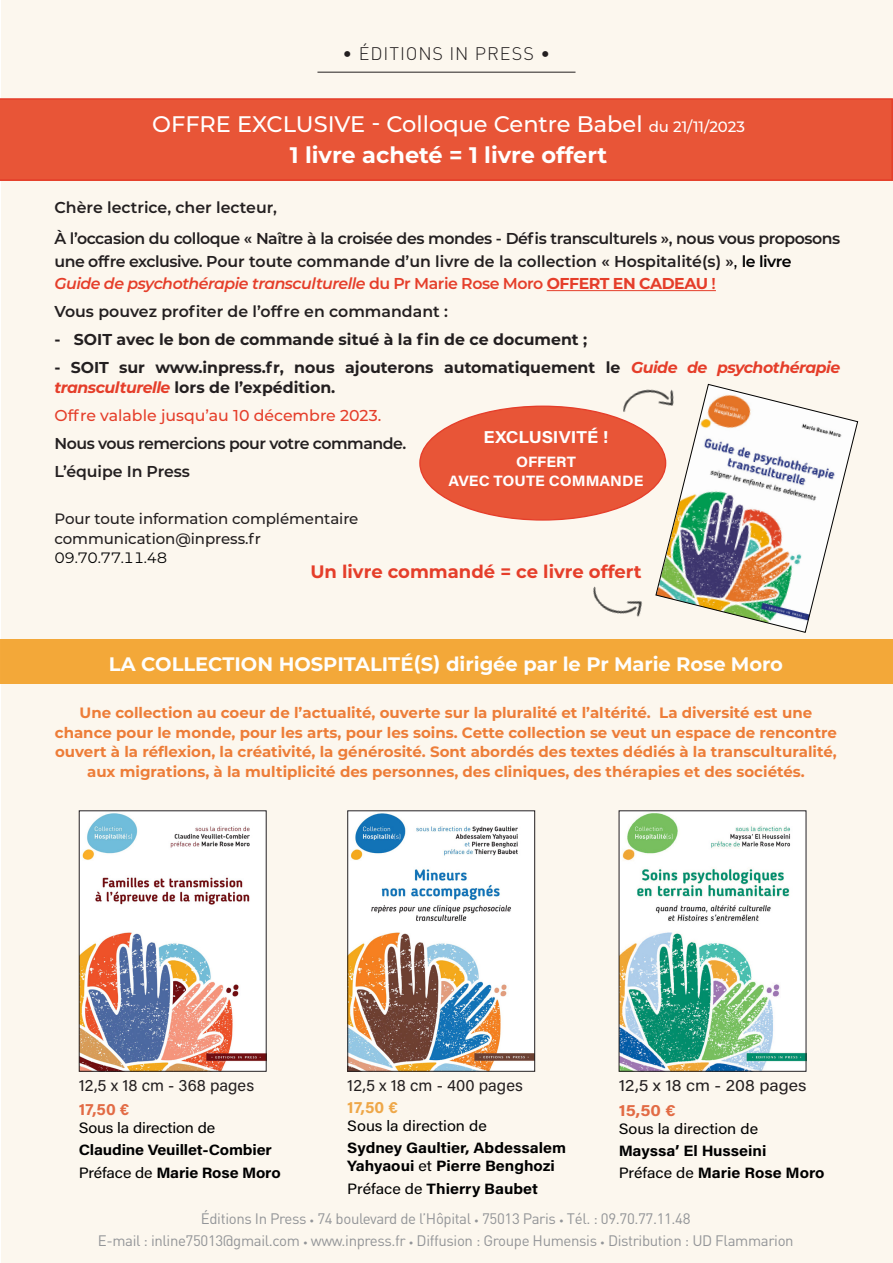
<style>
.page{position:relative;width:893px;height:1263px;background:#fff}
.page>*{position:absolute;margin:0;border:0;box-sizing:border-box;transform-origin:0 0}
.t1{font:500 22.5px "Montserrat";color:#fff}
.t2{font:700 22.5px "Montserrat";color:#fff}
.t3{font:700 19.5px "Montserrat";color:#fff}
.t4{font:700 18px "Montserrat";color:#e53e2a}
.editions_In_Press{font:300 18px "DIN";letter-spacing:.05em;color:#231f20}
.Infos_auteur_titre{font:700 17.25px "Acumin Pro";color:#fff;scale:1.04 1}
.t5{font:16.5px "Acumin Pro";color:#231f20}
.t6{font:16.5px "Acumin Pro";color:#231f20;scale:1.07 1}
.t7{font:700 16.5px "Acumin Pro";color:#e26b45}
.t8{font:700 16.5px "Acumin Pro";color:#eea748}
.t9{font:700 16.5px "Acumin Pro";color:#e26b45;scale:1.07 1}
.t10{font:600 15.75px/22.5px "Montserrat";letter-spacing:-.025em;color:#231f20}
.t11{font:700 15.75px/19.5px "Montserrat";color:#231f20}
.t12{font:italic 600 15.75px "Montserrat";letter-spacing:-.03em;color:#e53e2a}
.t13{font:600 15.75px "Montserrat";color:#231f20}
.t14{font:500 15.75px "Montserrat";color:#e53e2a}
.t15{font:600 15.75px "Montserrat";letter-spacing:-.005em;color:#231f20}
.t16{font:700 15px/19.5px "Montserrat";color:#ed7d38;text-align:center}
.t17{font:15px "DIN";letter-spacing:-.025em;color:#939598}
.t18{font:700 15px/18px "Acumin Pro";letter-spacing:-.005em;color:#000;scale:1.07 1}
.t19{font:500 15px "Montserrat";letter-spacing:-.005em;color:#231f20}
.t20{font:15px "Acumin Pro";letter-spacing:-.005em;color:#000;scale:1.07 1}
.Infos_auteur_titre-2{font:700 15px "Acumin Pro";color:#fff;scale:1.04 1}
.t21{font:15px "Montserrat";letter-spacing:-.025em;color:#000}
.s1{font-size:15px}
.s2{font-weight:500;color:#000}
.s3{color:#000}
.s4{font-style:normal}
.s5{font-weight:700;font-style:normal}
.s6{font-style:italic;color:#e53e2a}
.s7{font-weight:400}
.s8{font-size:9px}
</style>
<div class="page">
<div style="left:1px;top:0;width:891px;height:1263px;background:#fcf7ee"></div>
<hr style="left:317px;top:72px;width:258px;height:1px;background:#231f20">
<div style="left:0;top:639px;width:892px;height:45px;background:#f3a839"></div>
<div style="left:0;top:98px;width:893px;height:83px;background:#e85537"></div>
<hr style="left:547px;top:290px;width:169px;height:1px;background:#e53e2a">
<div style="left:420px;top:406px;width:246px;height:114px;background:#e85537;border-radius:50%"></div>
<img style="left:614px;top:389px;width:41px;height:31px">
<svg style="left:655px;top:384px;width:203px;height:249px"></svg>
<img style="left:81px;top:812px;width:184px;height:258px">
<div style="left:79px;top:810px;width:188px;height:262px;border:1px solid #231f20"></div>
<img style="left:349px;top:812px;width:184px;height:258px">
<div style="left:347px;top:810px;width:188px;height:262px;border:1px solid #231f20"></div>
<img style="left:621px;top:812px;width:183px;height:258px">
<img style="left:593px;top:586px;width:50px;height:31px">
<p class="editions_In_Press" style="left:343px;top:43px;width:209px">• ÉDITIONS IN PRESS •</p>
<p class="t1" style="left:152px;top:108px;width:594px">OFFRE EXCLUSIVE - Colloque Centre Babel <span class="s1">du 21/11/2023</span></p>
<p class="t2" style="left:290px;top:139px;width:319px">1 livre acheté = 1 livre offert</p>
<p class="t13" style="left:54px;top:196px;width:224px">Chère lectrice, cher lecteur,</p>
<p class="t10" style="left:54px;top:226px;width:787px">À l’occasion du colloque « Naître à la croisée des mondes - Défis transculturels », nous vous proposons une offre exclusive. Pour toute commande d’un livre de la collection « Hospitalité(s) »<span class="s2">,</span> <span class="s3">le livre</span></p>
<p class="t12" style="left:54px;top:272px;width:663px">Guide de psychothérapie transculturelle <span class="s4">du Pr Marie Rose Moro</span> <span class="s5">OFFERT EN CADEAU</span> <span class="s4">!</span></p>
<p class="t13" style="left:54px;top:300px;width:395px">Vous pouvez profiter de l’offre en commandant :</p>
<p class="t11" style="left:54px;top:329px;width:534px">- SOIT avec le bon de commande situé à la fin de ce document ;</p>
<p class="t11" style="left:54px;top:357px;width:787px">- SOIT sur www.inpress.fr, nous ajouterons automatiquement le <span class="s6">Guide de psychothérapie transculturelle</span> lors de l’expédition.</p>
<p class="t14" style="left:54px;top:404px;width:328px">Offre valable jusqu’au 10 décembre 2023.</p>
<p class="t10" style="left:54px;top:431px;width:353px">Nous vous remercions pour votre commande.</p>
<p class="t15" style="left:54px;top:460px;width:137px">L’équipe In Press</p>
<p class="t19" style="left:54px;top:508px;width:305px">Pour toute information complémentaire</p>
<p class="t19" style="left:54px;top:528px;width:208px">communication@inpress.fr</p>
<p class="t21" style="left:54px;top:547px;width:114px">09.70.77.11.48</p>
<p class="Infos_auteur_titre" style="left:483px;top:425px;width:122px">EXCLUSIVITÉ !</p>
<p class="Infos_auteur_titre-2" style="left:516px;top:451px;width:59px">OFFERT</p>
<p class="Infos_auteur_titre-2" style="left:449px;top:470px;width:189px">AVEC TOUTE COMMANDE</p>
<p class="t4" style="left:310px;top:558px;width:333px">Un livre commandé = ce livre offert</p>
<h2 class="t3" style="left:109px;top:650px;width:676px">LA COLLECTION HOSPITALITÉ(S) dirigée par le Pr Marie Rose Moro</h2>
<p class="t16" style="left:55px;top:702px;width:784px">Une collection au coeur de l’actualité, ouverte sur la pluralité et l’altérité. La diversité est une chance pour le monde, pour les arts, pour les soins. Cette collection se veut un espace de rencontre ouvert à la réflexion, la créativité, la générosité. Sont abordés des textes dédiés à la transculturalité, aux migrations, à la multiplicité des personnes, des cliniques, des thérapies et des sociétés.</p>
<p class="t5" style="left:79px;top:1074px;width:177px">12,5 x 18 cm - 368 pages</p>
<p class="t7" style="left:79px;top:1098px;width:52px">17,50 €</p>
<p class="t20" style="left:79px;top:1117px;width:129px">Sous la direction de</p>
<p class="t18" style="left:79px;top:1140px;width:182px">Claudine Veuillet-Combier</p>
<p class="t18" style="left:79px;top:1162px;width:190px"><span class="s7">Préface de</span> Marie Rose Moro</p>
<p class="t5" style="left:347px;top:1074px;width:177px">12,5 x 18 cm - 400 pages</p>
<p class="t8" style="left:347px;top:1096px;width:52px">17,50 €</p>
<p class="t20" style="left:347px;top:1115px;width:132px">Sous la direction de</p>
<p class="t18" style="left:347px;top:1138px;width:206px">Sydney Gaultier, Abdessalem<br>Yahyaoui <span class="s7">et</span> Pierre Benghozi</p>
<p class="t18" style="left:347px;top:1179px;width:180px"><span class="s7">Préface de</span> Thierry Baubet</p>
<p class="t6" style="left:619px;top:1074px;width:177px">12,5 x 18 cm - 208 pages</p>
<p class="t9" style="left:619px;top:1098px;width:55px">15,50 €</p>
<p class="t20" style="left:619px;top:1118px;width:132px">Sous la direction de</p>
<p class="t18" style="left:619px;top:1141px;width:140px">Mayssa’ El Husseini</p>
<p class="t18" style="left:619px;top:1163px;width:194px"><span class="s7">Préface de</span> Marie Rose Moro</p>
<p class="t17" style="left:201px;top:1209px;width:491px">Éditions In Press <span class="s8">•</span> 74 boulevard de l’Hôpital <span class="s8">•</span> 75013 Paris <span class="s8">•</span> Tél. : 09.70.77.11.48</p>
<p class="t17" style="left:98px;top:1231px;width:697px">E-mail : inline75013@gmail.com <span class="s8">•</span> www.inpress.fr <span class="s8">•</span> Diffusion : Groupe Humensis <span class="s8">•</span> Distribution : UD Flammarion</p>
</div>
